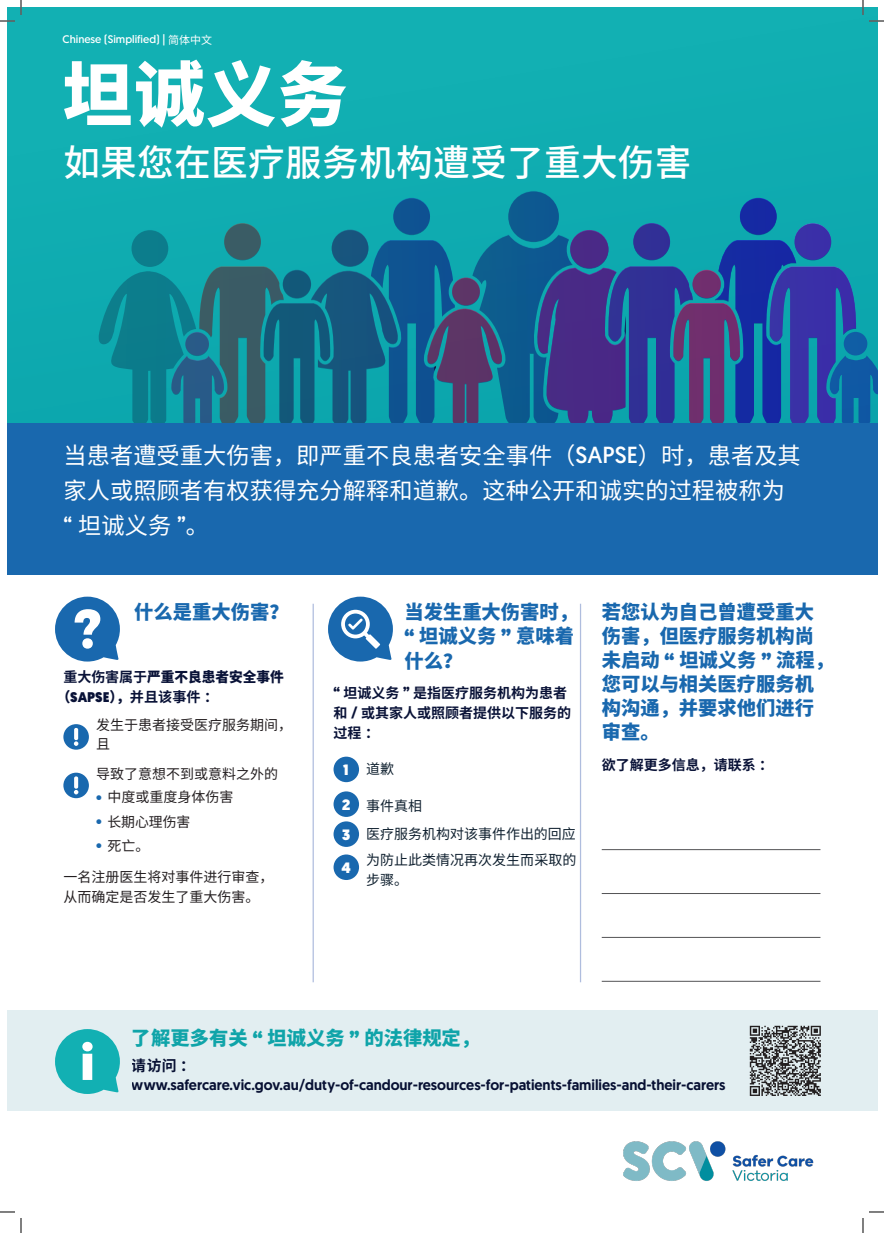
<style>
.page{position:relative;width:884px;height:1233px;background:#fff}
.page>*{position:absolute;margin:0;border:0;box-sizing:border-box;transform-origin:0 0}
.t1{font:900 70.5px "Noto Sans CJ Ksc";color:#fff}
.t2{font:500 36.8px "Noto Sans CJ Ksc";letter-spacing:.005em;color:#fff}
.t3{font:23.2px/35px "Noto Sans CJ Ksc";color:#fff}
.t4{font:900 19.2px/24px "Noto Sans CJ Ksc";letter-spacing:.005em;color:#1968ae}
.t5{font:900 19.2px "Noto Sans CJ Ksc";letter-spacing:.005em;color:#12b0b3}
.t6{font:900 15px "Geomanist";color:#fff}
.t7{font:500 14.9px "Geomanist";letter-spacing:-.005em;color:#091237}
.t8{font:700 14.9px "Noto Sans CJ Ksc";color:#091237}
.t9{font:14px/19.5px "Noto Sans CJ Ksc";color:#241f21}
.t10{font:700 14px/20px "Noto Sans CJ Ksc";color:#091237}
.t11{font:14px/28.5px "Noto Sans CJ Ksc";color:#0f202f}
.t12{font:900 14px/20px "Noto Sans CJ Ksc";color:#091237}
.t13{font:11px "Geomanist";color:#fff}
.s1{font-family:"Noto Sans CJ Ksc"}
.s2{font-family:"Geomanist"}
.s3{font-weight:700}
.s4{font-family:"Geomanist";color:#1968ae}
.s5{font-family:"Geomanist";font-weight:900;font-size:15px;color:#fff}
</style>
<div class="page">
<div style="left:7px;top:1010px;width:870px;height:101px;background:#e2eef1"></div>
<div style="left:7px;top:7px;width:870px;height:424px;background:#11aeb2"></div>
<svg style="left:332px;top:229px;width:36px;height:37px"></svg>
<svg style="left:224px;top:223px;width:37px;height:37px"></svg>
<svg style="left:633px;top:223px;width:37px;height:37px"></svg>
<svg style="left:794px;top:223px;width:37px;height:37px"></svg>
<div style="left:508px;top:191px;width:51px;height:51px;background:#0d5991;border-radius:50%"></div>
<div style="left:393px;top:198px;width:37px;height:37px;background:#0e5392;border-radius:50%"></div>
<div style="left:332px;top:230px;width:36px;height:37px;background:#18557e;border-radius:50%"></div>
<div style="left:224px;top:224px;width:37px;height:36px;background:#3a5c65;border-radius:50%"></div>
<svg style="left:131px;top:230px;width:37px;height:37px"></svg>
<div style="left:740px;top:198px;width:37px;height:37px;background:#1629a3;border-radius:50%"></div>
<div style="left:633px;top:224px;width:37px;height:36px;background:#312f96;border-radius:50%"></div>
<div style="left:794px;top:224px;width:37px;height:36px;background:#3a2fa8;border-radius:50%"></div>
<svg style="left:570px;top:230px;width:38px;height:39px"></svg>
<svg style="left:98px;top:235px;width:779px;height:188px"></svg>
<div style="left:7px;top:423px;width:870px;height:152px;background:#1968ae"></div>
<div style="left:63px;top:724px;width:26px;height:25px;background:#1968ae;border-radius:50%"></div>
<svg style="left:74px;top:728px;width:4px;height:12px"></svg>
<svg style="left:74px;top:741px;width:4px;height:5px"></svg>
<div style="left:63px;top:772px;width:26px;height:26px;background:#1968ae;border-radius:50%"></div>
<svg style="left:74px;top:776px;width:4px;height:12px"></svg>
<svg style="left:74px;top:790px;width:4px;height:4px"></svg>
<div style="left:334px;top:756px;width:25px;height:26px;background:#1968ae;border-radius:50%"></div>
<div style="left:334px;top:791px;width:25px;height:26px;background:#1968ae;border-radius:50%"></div>
<div style="left:334px;top:821px;width:25px;height:26px;background:#1968ae;border-radius:50%"></div>
<div style="left:334px;top:854px;width:25px;height:26px;background:#1968ae;border-radius:50%"></div>
<svg style="left:55px;top:1029px;width:65px;height:65px"></svg>
<img style="left:749px;top:1025px;width:72px;height:71px">
<img style="left:623px;top:1141px;width:191px;height:40px">
<hr style="left:313px;top:604px;width:1px;height:378px;background:#afbdde">
<hr style="left:580px;top:604px;width:1px;height:378px;background:#afbdde">
<svg style="left:55px;top:596px;width:65px;height:65px"></svg>
<svg style="left:328px;top:596px;width:65px;height:65px"></svg>
<hr style="left:602px;top:849px;width:218px;height:1px;background:#535355">
<hr style="left:602px;top:893px;width:218px;height:1px;background:#535355">
<hr style="left:602px;top:937px;width:218px;height:1px;background:#535355">
<hr style="left:602px;top:981px;width:218px;height:1px;background:#535355">
<svg style="left:0;top:1211px;width:15px;height:1px"></svg>
<svg style="left:869px;top:1211px;width:15px;height:1px"></svg>
<svg style="left:0;top:0;width:22px;height:22px"></svg>
<svg style="left:20px;top:1218px;width:2px;height:15px"></svg>
<svg style="left:862px;top:0;width:22px;height:22px"></svg>
<svg style="left:862px;top:1218px;width:2px;height:15px"></svg>
<p class="t13" style="left:63px;top:32px;width:151px">Chinese (Simplified) | <span class="s1">简体中文</span></p>
<p class="t1" style="left:63px;top:55px;width:287px">坦诚义务</p>
<p class="t2" style="left:63px;top:142px;width:630px">如果您在医疗服务机构遭受了重大伤害</p>
<p class="t3" style="left:64px;top:438px;width:739px">当患者遭受重大伤害，即严重不良患者安全事件（<span class="s2">SAPSE</span>）时，患者及其家人或照顾者有权获得充分解释和道歉。这种公开和诚实的过程被称为<br><span class="s2">“</span> 坦诚义务 <span class="s2">”</span>。</p>
<p class="t4" style="left:134px;top:600px;width:156px">什么是重大伤害？</p>
<p class="t12" style="left:57px;top:667px;width:229px;text-indent:7px"><span class="s3">重大伤害属于</span>严重不良患者安全事件（<span class="s2">SAPSE</span>），<span class="s3">并且该事件：</span></p>
<p class="t9" style="left:96px;top:715px;width:197px">发生于患者接受医疗服务期间，且</p>
<p class="t9" style="left:96px;top:764px;width:184px">导致了意想不到或意料之外的</p>
<p class="t9" style="left:96px;top:787px;width:139px"><span class="s4">•</span> 中度或重度身体伤害</p>
<p class="t9" style="left:96px;top:812px;width:96px"><span class="s4">•</span> 长期心理伤害</p>
<p class="t9" style="left:96px;top:836px;width:55px"><span class="s4">•</span> 死亡。</p>
<p class="t9" style="left:63px;top:867px;width:212px;line-height:20px">一名注册医生将对事件进行审查，从而确定是否发生了重大伤害。</p>
<p class="t4" style="left:404px;top:600px;width:175px">当发生重大伤害时，<span class="s2">“</span> 坦诚义务 <span class="s2">”</span> 意味着什么？</p>
<p class="t10" style="left:334px;top:683px;width:239px"><span class="s2">“</span> 坦诚义务 <span class="s2">”</span> 是指医疗服务机构为患者和 <span class="s2">/</span> 或其家人或照顾者提供以下服务的过程：</p>
<p class="t11" style="left:343px;top:755px;width:52px"><span class="s5">1</span> 道歉</p>
<p class="t11" style="left:342px;top:791px;width:236px"><span class="s5">2</span> 事件真相<br><span class="s5">3</span> 医疗服务机构对该事件作出的回应</p>
<p class="t6" style="left:341px;top:857px;width:11px">4</p>
<p class="t11" style="left:366px;top:850px;width:212px;line-height:20px">为防止此类情况再次发生而采取的步骤。</p>
<p class="t4" style="left:602px;top:600px;width:234px">若您认为自己曾遭受重大伤害，但医疗服务机构尚未启动 <span class="s2">“</span> 坦诚义务 <span class="s2">”</span> 流程，您可以与相关医疗服务机构沟通，并要求他们进行审查。</p>
<p class="t10" style="left:602px;top:755px;width:173px">欲了解更多信息，请联系：</p>
<p class="t5" style="left:132px;top:1027px;width:350px">了解更多有关 <span class="s2">“</span> 坦诚义务 <span class="s2">”</span> 的法律规定，</p>
<p class="t8" style="left:132px;top:1057px;width:65px">请访问：</p>
<p class="t7" style="left:132px;top:1075px;width:595px">www.safercare.vic.gov.au/duty-of-candour-resources-for-patients-families-and-their-carers</p>
</div>
